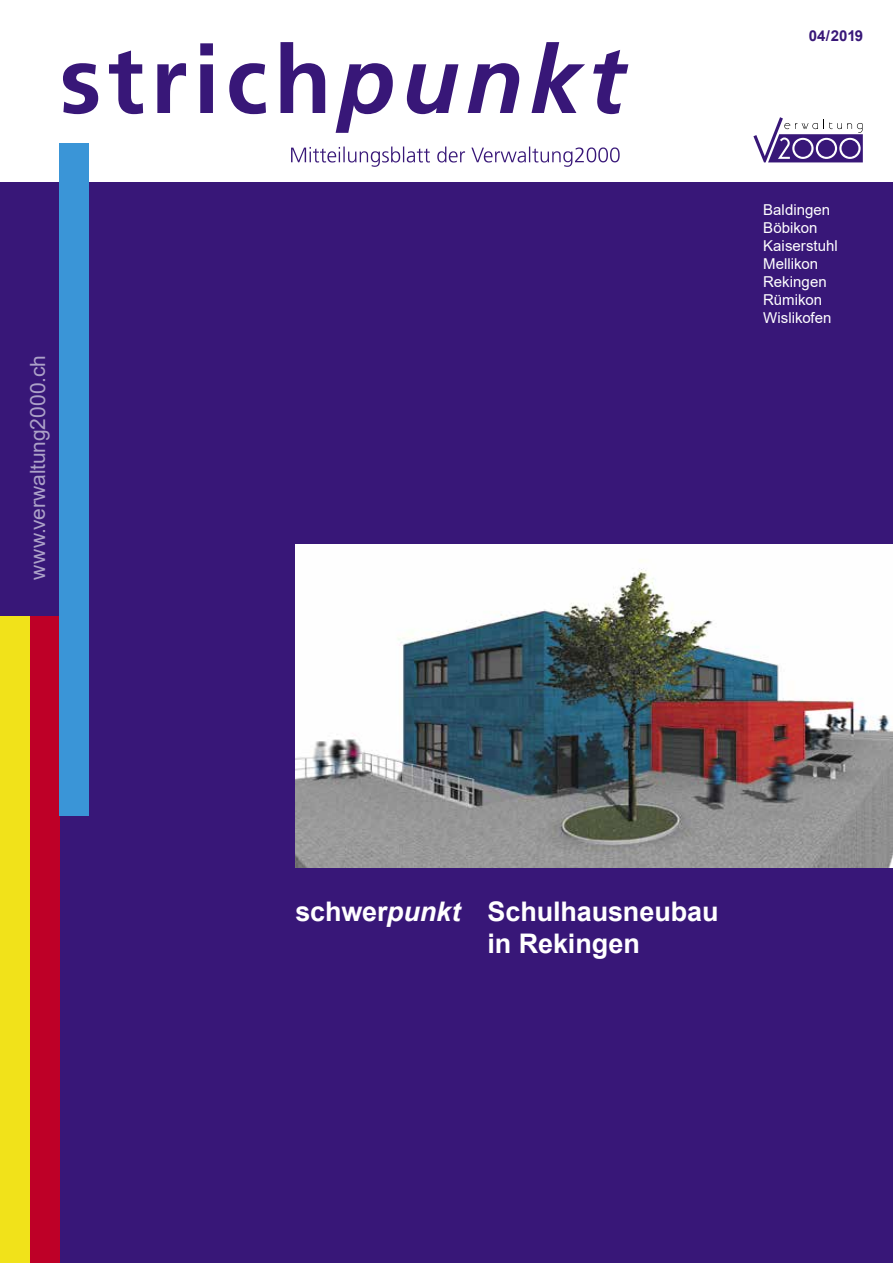
<style>
.page{position:relative;width:893px;height:1263px;background:#fff}
.page>*{position:absolute;margin:0;border:0;box-sizing:border-box;transform-origin:0 0}
.t1{font:700 27px/32.4px "Arial";letter-spacing:-.005em;color:#fff}
.t2{font:21px "Arial";letter-spacing:-.005em;color:#aca1c8}
.t3{font:15px/18px "Arial";color:#fff}
.t4{font:700 15px "Arial";color:#381778}
.s1{font-style:italic}
</style>
<div class="page">
<div style="left:0;top:182px;width:893px;height:1081px;background:#381778"></div>
<div style="left:0;top:617px;width:30px;height:646px;background:#f1e21a"></div>
<div style="left:30px;top:617px;width:30px;height:646px;background:#be0027"></div>
<div style="left:60px;top:143px;width:29px;height:672px;background:#3a95d7"></div>
<svg style="left:753px;top:117px;width:110px;height:45px"></svg>
<img style="left:296px;top:544px;width:597px;height:323px">
<svg style="left:63px;top:42px;width:565px;height:91px"></svg>
<svg style="left:291px;top:147px;width:329px;height:20px"></svg>
<h2 class="t2" style="left:23px;top:580px;width:227px;rotate:-90deg">www.verwaltung2000.ch</h2>
<p class="t4" style="left:809px;top:25px;width:56px">04/2019</p>
<p class="t3" style="left:763px;top:201px;width:76px">Baldingen<br>Böbikon<br>Kaiserstuhl<br>Mellikon<br>Rekingen<br>Rümikon<br>Wislikofen</p>
<h1 class="t1" style="left:488px;top:895px;width:233px;text-indent:-192px">schwer<span class="s1">punkt</span> Schulhausneubau in Rekingen</h1>
</div>
